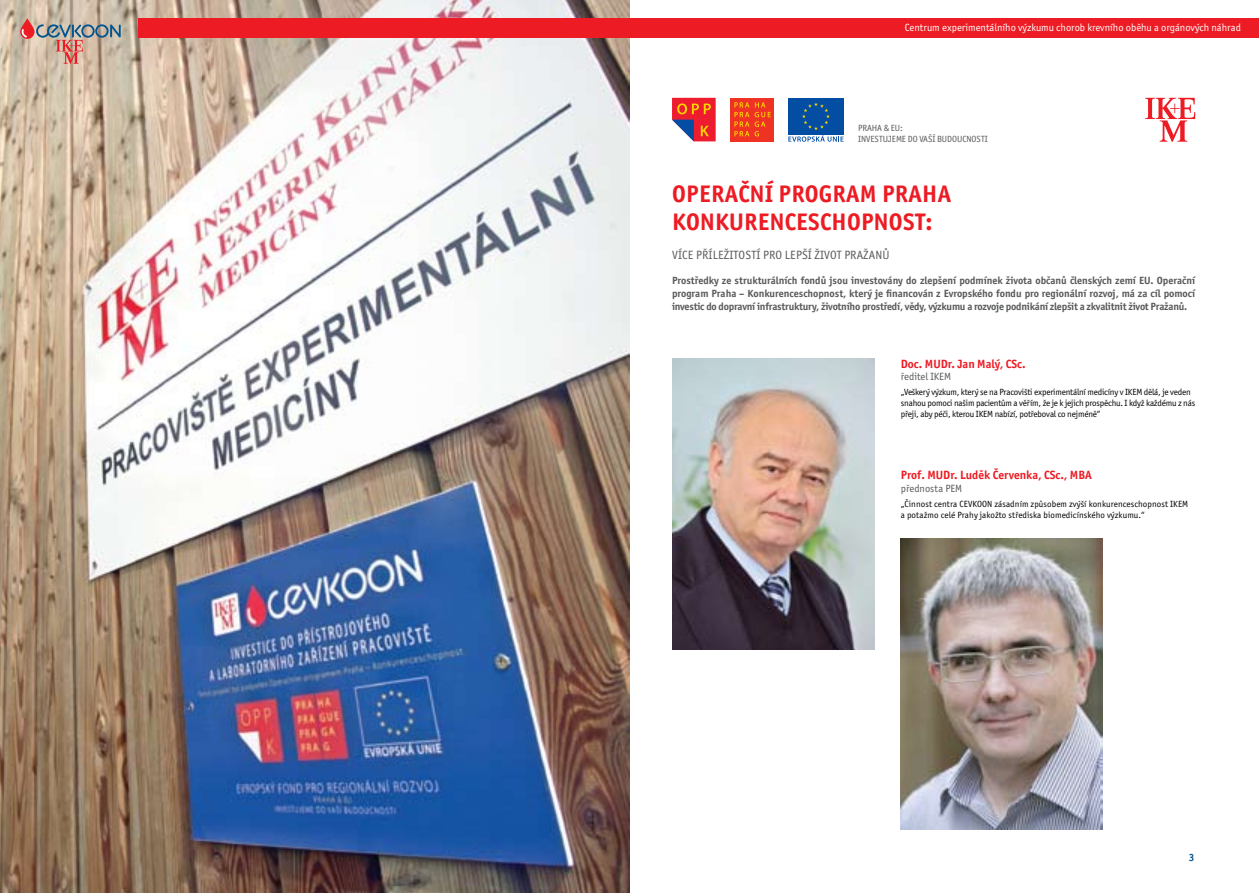
<style>
.page{position:relative;width:1259px;height:893px;background:#fff}
.page>*{position:absolute;margin:0;border:0;box-sizing:border-box;transform-origin:0 0}
.t1{font:700 24px/28.8px "Officina Sans Itc TOT";letter-spacing:.015em;color:#ed1c24}
.t2{font:700 12px "Officina Sans Itc TOT";color:#ed1c24}
.t3{font:12px "Officina Sans Itc TOT";letter-spacing:.015em;color:#58595b}
.t4{font:700 10.5px/12.6px "Officina Sans Itc TOT";letter-spacing:-.02em;color:#58595b;text-align:justify}
.t5{font:10.5px "Officina Sans Itc TOT";color:#fff}
.t6{font:10.5px "Officina Sans Itc TOT";color:#58595b}
.t7{font:700 10.5px "Officina Sans Itc TOT";color:#00548f}
.t8{font:9px/10.8px "Officina Sans Itc TOT";letter-spacing:-.02em;color:#000}
.t9{font:9px/10.8px "Officina Sans Itc TOT";letter-spacing:.01em;color:#000}
.t10{font:9px/10.8px "Officina Sans Itc TOT";letter-spacing:-.005em;color:#58595b}
</style>
<div class="page">
<img style="left:0;top:0;width:629px;height:893px">
<svg style="left:20px;top:18px;width:101px;height:46px;background:#bea599"></svg>
<div style="left:139px;top:18px;width:1120px;height:19px;background:#ed1c24"></div>
<img style="left:901px;top:538px;width:201px;height:291px">
<img style="left:672px;top:359px;width:202px;height:291px">
<div style="left:730px;top:98px;width:21px;height:44px;background:#ee3224"></div>
<div style="left:752px;top:98px;width:22px;height:44px;background:#ee3224"></div>
<svg style="left:734px;top:102px;width:37px;height:34px"></svg>
<div style="left:788px;top:98px;width:55px;height:37px;background:#034ea2"></div>
<svg style="left:788px;top:102px;width:55px;height:40px"></svg>
<svg style="left:672px;top:98px;width:43px;height:43px;background:#d24f51"></svg>
<svg style="left:1145px;top:98px;width:50px;height:44px"></svg>
<p class="t5" style="left:904px;top:21px;width:338px">Centrum experimentálního výzkumu chorob krevního oběhu a orgánových náhrad</p>
<p class="t10" style="left:858px;top:123px;width:130px">Praha &amp; EU:<br>Investujeme do vaší bu doucnosti</p>
<h1 class="t1" style="left:672px;top:179px;width:280px">Operační program Praha<br>Konkurenceschopnost:</h1>
<p class="t3" style="left:672px;top:248px;width:219px">Více příležitostí pro lepší život Pražanů</p>
<p class="t4" style="left:672px;top:274px;width:525px">Prostředky ze strukturálních fondů jsou investovány do zlepšení podmínek života občanů členských zemí EU . Operační program Praha – Konkurenceschopnost, který je financován z Evropského fondu pro regionální rozvoj, má za cíl pomocí investic do dopravní infrastruktury, životního prostředí, vědy, výzkumu a rozvoje podnikání zlepšit a zkvalitnit život Pražanů.</p>
<p class="t2" style="left:901px;top:356px;width:126px">Doc. MU Dr. Jan Malý, CSc.</p>
<p class="t6" style="left:901px;top:371px;width:50px">ředitel IKEM</p>
<p class="t8" style="left:901px;top:387px;width:296px">„Veškerý výzkum, který se na Pracovišti experimentální medicíny v IKEM dělá, je veden snahou pomoci našim pacientům a věřím, že je k jejich prospěchu. I když každému z nás přeji, aby péči, kterou IKEM nabízí, potřeboval co nejméně“</p>
<p class="t2" style="left:901px;top:468px;width:192px">Prof. MU Dr. Luděk Červenka, CSc., MBA</p>
<p class="t6" style="left:901px;top:482px;width:61px">přednosta PEM</p>
<p class="t9" style="left:901px;top:498px;width:73px">„Činnost centra CEVKOON</p>
<p class="t9" style="left:901px;top:498px;width:288px;text-indent:94px">zásadním způsobem zvýší konkurenceschopnost IKEM a potažmo celé Prahy jakožto střediska biomedicínského výzkumu.“</p>
<p class="t7" style="left:1188px;top:851px;width:7px">3</p>
</div>
